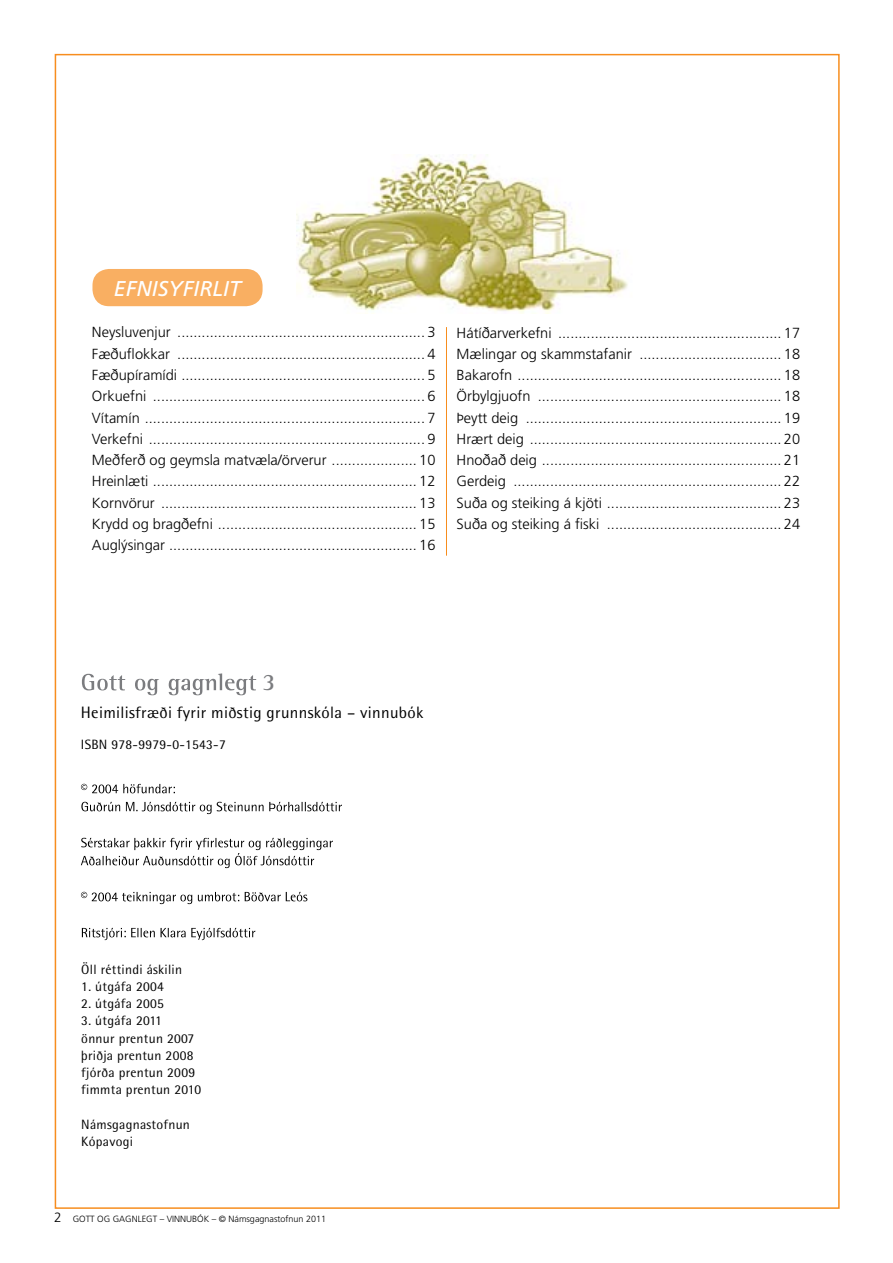
<style>
.page{position:relative;width:893px;height:1263px;background:#fff}
.page>*{position:absolute;margin:0;border:0;box-sizing:border-box;transform-origin:0 0}
.t1{font:700 24px "Rotis Semi Serif";color:#7b7c7f}
.t2{font:italic 21.45px "Frutiger";color:#fff}
.t3{font:16.5px "Rotis Semi Sans";letter-spacing:.02em;color:#000}
.t4{font:300 14.55px/21.3px "Frutiger";color:#000;text-align:justify}
.t5{font:13.5px/17.2px "Rotis Semi Sans";letter-spacing:.02em;color:#000}
.t6{font:300 9px "Frutiger";color:#000}
.s1{font-size:13.5px}
</style>
<div class="page">
<img style="left:296px;top:154px;width:332px;height:160px">
<div style="left:92px;top:269px;width:171px;height:37px;background:#f9af62;border-radius:17px"></div>
<hr style="left:446px;top:327px;width:1px;height:229px;background:#f78d1e">
<svg style="left:82px;top:673px;width:174px;height:22px"></svg>
<svg style="left:81px;top:784px;width:94px;height:9px"></svg>
<svg style="left:81px;top:802px;width:261px;height:12px"></svg>
<svg style="left:81px;top:838px;width:252px;height:30px"></svg>
<svg style="left:81px;top:892px;width:226px;height:12px"></svg>
<svg style="left:82px;top:928px;width:173px;height:12px"></svg>
<h2 class="t2" style="left:114px;top:276px;width:129px">EFNISYFIRLIT</h2>
<p class="t4" style="left:92px;top:322px;width:345px">Neysluvenjur ............................................................. 3<br>Fæðuflokkar ............................................................. 4<br>Fæðupíramídi ............................................................ 5<br>Orkuefni ................................................................... 6<br>Vítamín ..................................................................... 7<br>Verkefni .................................................................... 9<br>Meðferð og geymsla matvæla/örverur ..................... 10<br>Hreinlæti ................................................................. 12<br>Kornvörur ............................................................... 13<br>Krydd og bragðefni ................................................. 15<br>Auglýsingar ............................................................. 16</p>
<p class="t4" style="left:457px;top:322px;width:345px">Hátíðarverkefni ....................................................... 17<br>Mælingar og skammstafanir ................................... 18<br>Bakarofn ................................................................. 18<br>Örbylgjuofn ............................................................ 18<br>Þeytt deig ............................................................... 19<br>Hrært deig .............................................................. 20<br>Hnoðað deig ........................................................... 21<br>Gerdeig .................................................................. 22<br>Suða og steiking á kjöti ........................................... 23<br>Suða og steiking á fiski ........................................... 24</p>
<h1 class="t1" style="left:262px;top:667px;width:15px">3</h1>
<p class="t3" style="left:81px;top:703px;width:344px">Heimilisfræði fyrir miðstig grunnskóla – vinnubók</p>
<p class="t5" style="left:81px;top:735px;width:146px">ISBN 978-9979-0-1543-7</p>
<p class="t5" style="left:81px;top:960px;width:102px">Öll réttindi áskilin</p>
<p class="t5" style="left:81px;top:977px;width:84px">1. útgáfa 2004</p>
<p class="t5" style="left:81px;top:995px;width:84px">2. útgáfa 2005</p>
<p class="t5" style="left:81px;top:1012px;width:121px">3. útgáfa 2011<br>önnur prentun 2007 þriðja prentun 2008 fjórða prentun 2009 fimmta prentun 2010</p>
<p class="t5" style="left:81px;top:1115px;width:110px">Námsgagnastofnun<br>Kópavogi</p>
<p class="t6" style="left:54px;top:1214px;width:274px"><span class="s1">2</span> GOTT OG GAGNLEGT – VINNUBÓK – © Námsgagnastofnun 2011</p>
</div>
